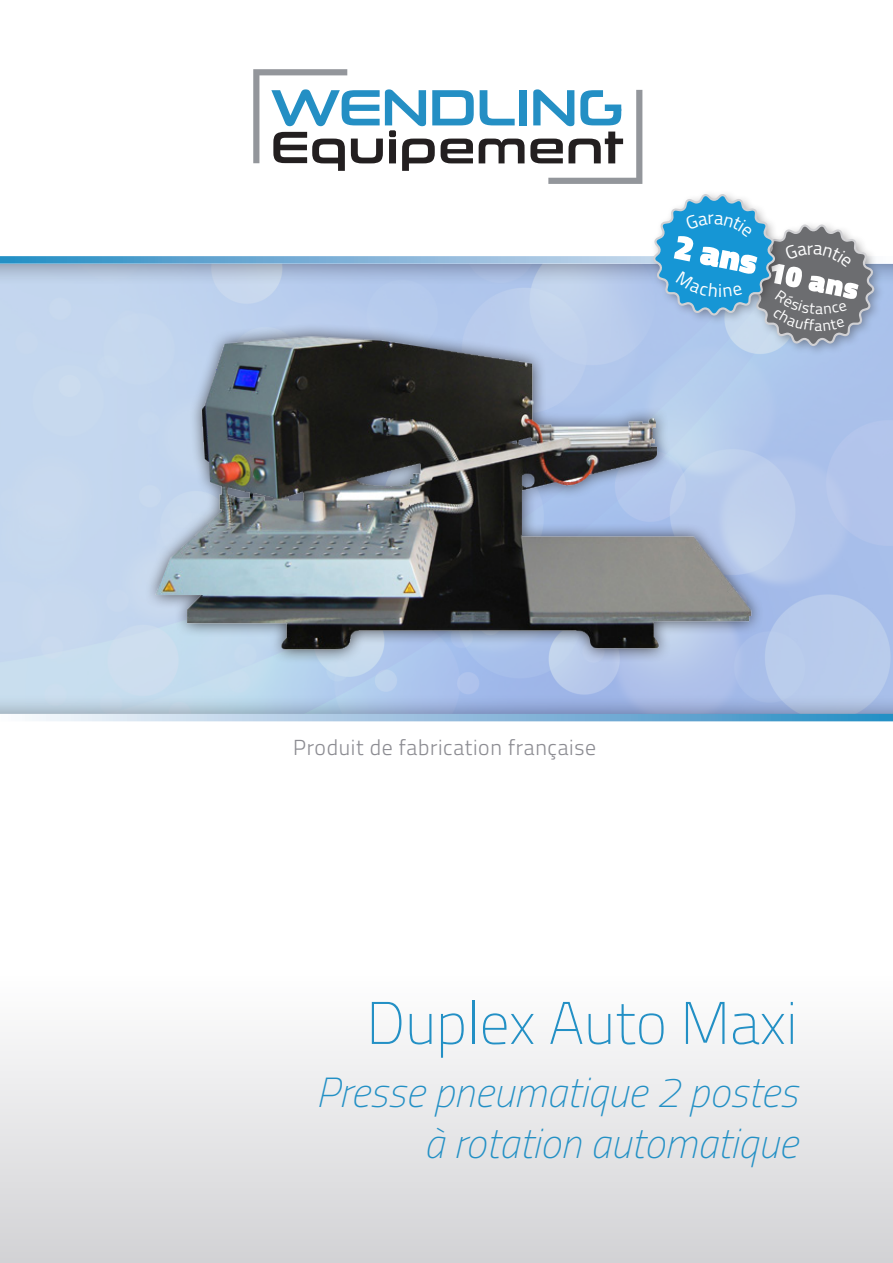
<style>
.page{position:relative;width:893px;height:1263px;background:#fff}
.page>*{position:absolute;margin:0;border:0;box-sizing:border-box;transform-origin:0 0}
.t1{font:100 60px "Titillium Web";color:#2390c5}
.t2{font:italic 100 42px/50.4px "Titillium Web";color:#2390c5;text-align:right}
.t3{font:300 21.75px "Titillium Web";letter-spacing:.03em;color:#8c8c92}
.t4{font:18.45px "Titillium Web";color:#fff}
.t5{font:15.3px "Titillium Web";color:#fff}
</style>
<div class="page">
<div style="left:0;top:976px;width:893px;height:287px;background:linear-gradient(to bottom,#fefefe,#d2d2d5)"></div>
<svg style="left:253px;top:69px;width:389px;height:115px"></svg>
<svg style="left:0;top:256px;width:893px;height:8px;background:#80b5d9"></svg>
<svg style="left:8px;top:714px;width:885px;height:7px;background:#92bfde"></svg>
<img style="left:142px;top:302px;width:626px;height:382px">
<div style="left:748px;top:220px;width:137px;height:137px;background:#231f20;opacity:.4"></div>
<div style="left:649px;top:190px;width:136px;height:136px;background:#231f20;opacity:.4"></div>
<svg style="left:653px;top:194px;width:221px;height:152px"></svg>
<p class="t4" style="left:718px;top:277px;width:6px">i</p>
<p class="t5" style="left:814px;top:314px;width:9px">a</p>
<p class="t3" style="left:293px;top:731px;width:304px">Produit de fabrication française</p>
<p class="t1" style="left:366px;top:980px;width:433px">Duplex Auto Maxi</p>
<p class="t2" style="left:316px;top:1065px;width:483px">Presse pneumatique 2 postes à rotation automatique</p>
</div>
